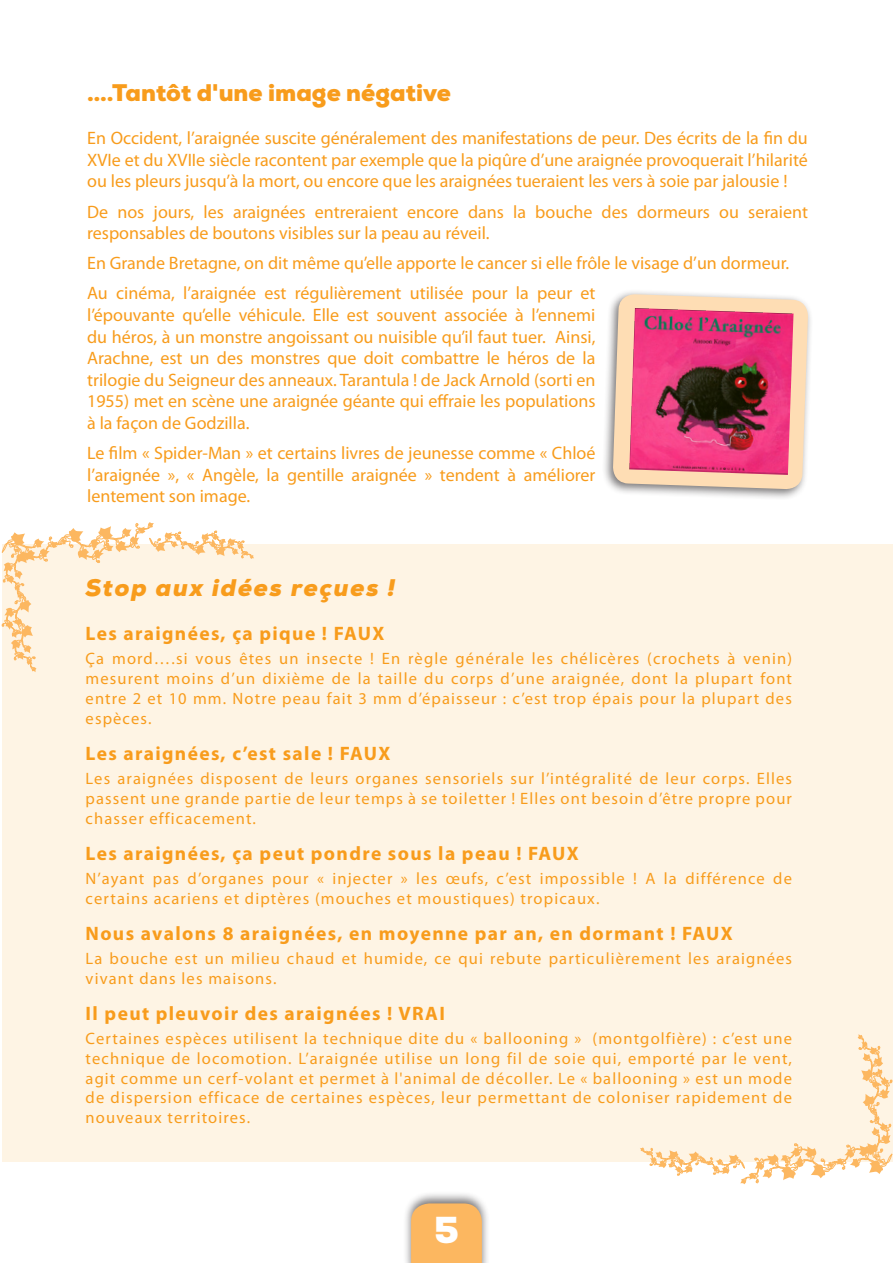
<style>
.page{position:relative;width:893px;height:1263px;background:#fff}
.page>*{position:absolute;margin:0;border:0;box-sizing:border-box;transform-origin:0 0}
.t1{font:900 37.5px "Nexa";color:#fff}
.t2{font:900 24px "Nexa";color:#f89c1c}
.t3{font:italic 900 24px "Nexa";letter-spacing:.07em;color:#f89c1c}
.t4{font:700 19.5px "Myriad Pro";letter-spacing:.07em;color:#f89c1c}
.t5{font:18px/21.6px "Myriad Pro";color:#f89c1c;text-align:justify}
.t6{font:16.5px/19.8px "Myriad Pro";letter-spacing:.07em;color:#f89c1c;text-align:justify}
</style>
<div class="page">
<div style="left:2px;top:544px;width:891px;height:618px;background:#fef4e4"></div>
<div style="left:402px;top:1190px;width:88px;height:73px;background:#231f20;opacity:.6"></div>
<div style="left:411px;top:1203px;width:71px;height:60px;background:#fcb760"></div>
<div style="left:601px;top:288px;width:211px;height:211px;background:#231f20;opacity:.6"></div>
<svg style="left:612px;top:294px;width:196px;height:196px;background:#f1d8b9"></svg>
<img style="left:629px;top:308px;width:164px;height:167px">
<svg style="left:2px;top:522px;width:252px;height:150px"></svg>
<svg style="left:640px;top:1034px;width:252px;height:150px"></svg>
<h2 class="t2" style="left:87px;top:78px;width:365px">….Tantôt d'une image négative</h2>
<p class="t5" style="left:87px;top:127px;width:722px">En Occident, l’araignée suscite généralement des manifestations de peur. Des écrits de la fin du XVIe et du XVIIe siècle racontent par exemple que la piqûre d’une araignée provoquerait l’hilarité ou les pleurs jusqu’à la mort, ou encore que les araignées tueraient les vers à soie par jalousie !</p>
<p class="t5" style="left:87px;top:200px;width:722px">De nos jours, les araignées entreraient encore dans la bouche des dormeurs ou seraient responsables de boutons visibles sur la peau au réveil.</p>
<p class="t5" style="left:87px;top:248px;width:704px;line-height:30.2px">En Grande Bretagne, on dit même qu’elle apporte le cancer si elle frôle le visage d’un dormeur.<br>Au cinéma, l’araignée est régulièrement utilisée pour la peur et</p>
<p class="t5" style="left:87px;top:304px;width:510px">l’épouvante qu’elle véhicule. Elle est souvent associée à l’ennemi du héros, à un monstre angoissant ou nuisible qu’il faut tuer. Ainsi, Arachne, est un des monstres que doit combattre le héros de la trilogie du Seigneur des anneaux. Tarantula ! de Jack Arnold (sorti en 1955) met en scène une araignée géante qui effraie les populations à la façon de Godzilla.</p>
<p class="t5" style="left:87px;top:442px;width:510px">Le film « Spider-Man » et certains livres de jeunesse comme « Chloé l’araignée », « Angèle, la gentille araignée » tendent à améliorer lentement son image.</p>
<h2 class="t3" style="left:86px;top:572px;width:311px">Stop aux idées reçues !</h2>
<p class="t4" style="left:86px;top:621px;width:300px">Les araignées, ça pique ! FAUX</p>
<p class="t6" style="left:86px;top:649px;width:708px">Ça mord….si vous êtes un insecte ! En règle générale les chélicères (crochets à venin) mesurent moins d’un dixième de la taille du corps d’une araignée, dont la plupart font entre 2 et 10 mm. Notre peau fait 3 mm d’épaisseur : c’est trop épais pour la plupart des espèces.</p>
<p class="t4" style="left:86px;top:741px;width:306px">Les araignées, c’est sale ! FAUX</p>
<p class="t6" style="left:86px;top:768px;width:708px">Les araignées disposent de leurs organes sensoriels sur l’intégralité de leur corps. Elles passent une grande partie de leur temps à se toiletter ! Elles ont besoin d’être propre pour chasser efficacement.</p>
<p class="t4" style="left:86px;top:840px;width:495px">Les araignées, ça peut pondre sous la peau ! FAUX</p>
<p class="t6" style="left:86px;top:868px;width:708px">N’ayant pas d’organes pour « injecter » les œufs, c’est impossible ! A la différence de certains acariens et diptères (mouches et moustiques) tropicaux.</p>
<p class="t4" style="left:86px;top:920px;width:649px">Nous avalons 8 araignées, en moyenne par an, en dormant ! FAUX</p>
<p class="t6" style="left:86px;top:948px;width:708px">La bouche est un milieu chaud et humide, ce qui rebute particulièrement les araignées vivant dans les maisons.</p>
<p class="t4" style="left:86px;top:1000px;width:361px">Il peut pleuvoir des araignées ! VRAI</p>
<p class="t6" style="left:86px;top:1028px;width:708px">Certaines espèces utilisent la technique dite du « ballooning » (montgolfière) : c’est une technique de locomotion. L’araignée utilise un long fil de soie qui, emporté par le vent, agit comme un cerf-volant et permet à l'animal de décoller. Le « ballooning » est un mode de dispersion efficace de certaines espèces, leur permettant de coloniser rapidement de nouveaux territoires.</p>
<h1 class="t1" style="left:434px;top:1206px;width:26px">5</h1>
</div>
